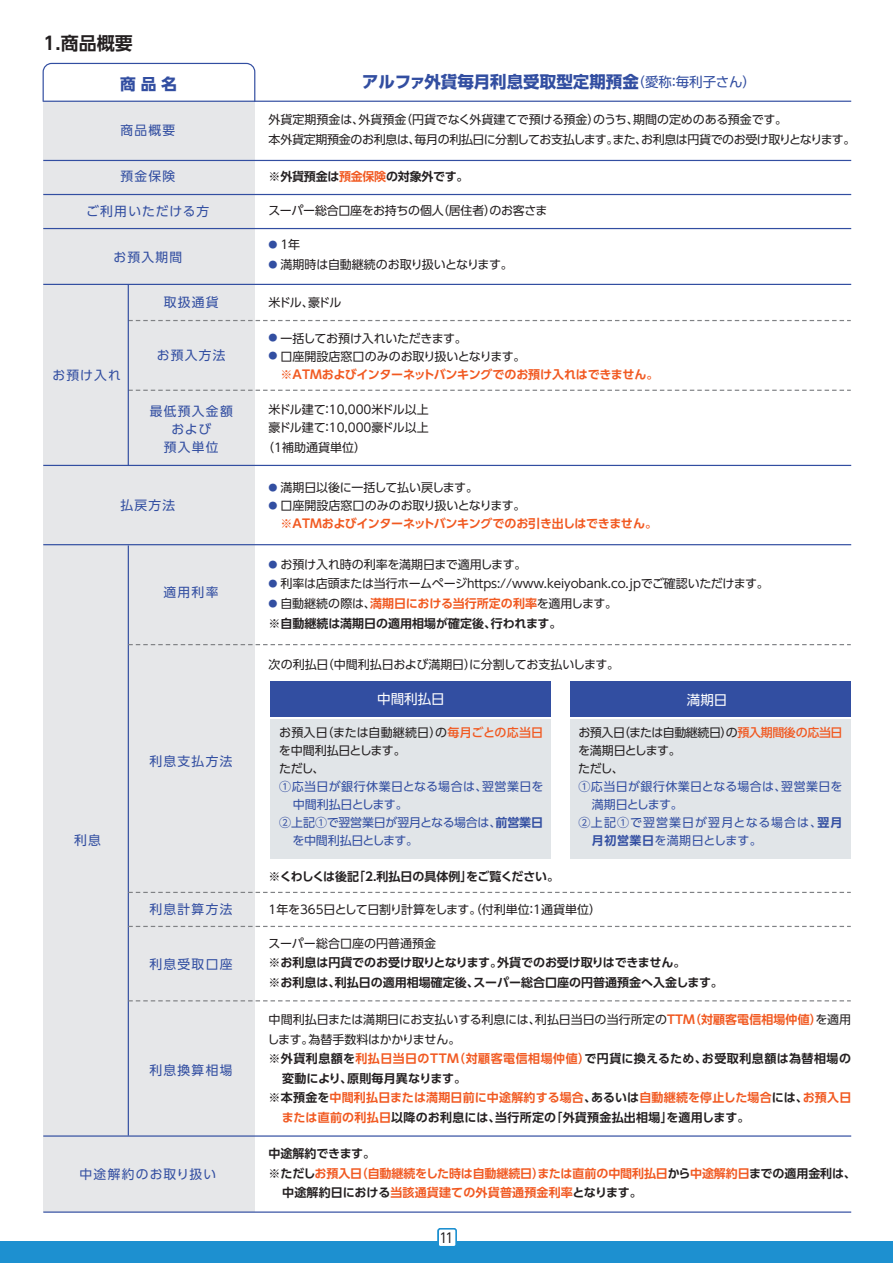
<style>
.page{position:relative;width:893px;height:1263px;background:#fff}
.page>*{position:absolute;margin:0;border:0;box-sizing:border-box;transform-origin:0 0}
.t1{font:700 18px "UD Shin Go Pro De";color:#231f20}
.t2{font:700 16.5px "UD Shin Go Pro";color:#324ea1}
.t3{font:700 15.75px "UD Shin Go Pro";color:#324ea1}
.t4{font:13.5px "UD Shin Go Pro";color:#fff}
.t5{font:13.5px "UD Shin Go Pro";color:#231f20;scale:.9 1}
.t6{font:12.75px/18.1px "UD Shin Go Pro";letter-spacing:.1em;color:#324ea1;text-align:center}
.t7{font:12.75px "UD Shin Go Pro";letter-spacing:.08em;color:#324ea1}
.t8{font:12px/18px "UD Shin Go Pro";letter-spacing:-.015em;color:#231f20}
.t9{font:700 12px/19.5px "UD Shin Go Pro De";color:#231f20}
.t10{font:700 12px "UD Shin Go Pro De";letter-spacing:-.01em;color:#f15921}
.t11{font:700 12px "UD Shin Go Pro De";letter-spacing:.04em;color:#231f20}
.t12{font:700 12px "UD Shin Go Pro De";letter-spacing:.015em;color:#f15921}
.t13{font:12px "UD Shin Go Pro";letter-spacing:.025em;color:#324ea1}
.t14{font:700 12px "UD Shin Go Pro De";letter-spacing:.02em;color:#231f20}
.t15{font:12px/18px "UD Shin Go Pro";letter-spacing:-.045em;color:#231f20}
.t16{font:12px "UD Shin Go Pro";letter-spacing:-.025em;color:#324ea1}
.t17{font:12px "UD Shin Go Pro";letter-spacing:.08em;color:#324ea1}
.t18{font:700 12px "UD Shin Go Pro De";letter-spacing:-.02em;color:#231f20}
.t19{font:12px "UD Shin Go Pro";color:#324ea1}
.t20{font:12px "UD Shin Go Pro";letter-spacing:-.035em;color:#324ea1}
.t21{font:12px "UD Shin Go Pro";letter-spacing:-.03em;color:#324ea1}
.t22{font:12px "UD Shin Go Pro";letter-spacing:-.06em;color:#324ea1}
.s1{font-weight:400;font-size:13.5px}
.s2{color:#f15921}
.s3{font-size:9px;color:#324ea1}
.s4{font-family:"UD Shin Go Pro De";font-weight:700;color:#f15921}
.s5{font-weight:500;color:#f15921}
.s6{font-family:"UD Shin Go Pro De";font-weight:700}
.s7{color:#231f20}
</style>
<div class="page">
<div style="left:0;top:1241px;width:893px;height:22px;background:#1d90d0"></div>
<div style="left:271px;top:681px;width:280px;height:36px;background:#324ea1"></div>
<div style="left:271px;top:719px;width:280px;height:139px;background:#e1e5e8"></div>
<div style="left:570px;top:681px;width:281px;height:36px;background:#324ea1"></div>
<div style="left:570px;top:719px;width:281px;height:139px;background:#e1e5e8"></div>
<div style="left:43px;top:102px;width:212px;height:1110px;background:#e6e7e9"></div>
<hr style="left:128px;top:545px;width:1px;height:590px;background:#324ea1">
<hr style="left:43px;top:101px;width:808px;height:1px;background:#324ea1">
<hr style="left:43px;top:160px;width:808px;height:1px;background:#324ea1">
<hr style="left:43px;top:194px;width:808px;height:1px;background:#324ea1">
<hr style="left:43px;top:228px;width:808px;height:1px;background:#324ea1">
<hr style="left:43px;top:284px;width:808px;height:1px;background:#324ea1">
<hr style="left:43px;top:465px;width:808px;height:1px;background:#324ea1">
<hr style="left:43px;top:544px;width:808px;height:1px;background:#324ea1">
<svg style="left:129px;top:320px;width:722px;height:1px"></svg>
<svg style="left:129px;top:390px;width:722px;height:1px"></svg>
<svg style="left:128px;top:892px;width:723px;height:1px"></svg>
<svg style="left:128px;top:644px;width:723px;height:1px"></svg>
<svg style="left:128px;top:926px;width:723px;height:1px"></svg>
<svg style="left:128px;top:1000px;width:723px;height:1px"></svg>
<hr style="left:43px;top:1135px;width:808px;height:2px;background:#324ea1">
<hr style="left:43px;top:1211px;width:808px;height:2px;background:#324ea1">
<hr style="left:128px;top:284px;width:1px;height:181px;background:#324ea1">
<svg style="left:42px;top:62px;width:214px;height:40px"></svg>
<div style="left:437px;top:1228px;width:20px;height:19px;border:3px solid #1d90d0"></div>
<div style="left:439px;top:1229px;width:16px;height:17px;background:#fff"></div>
<h1 class="t1" style="left:44px;top:28px;width:91px">1.商品概要</h1>
<h3 class="t3" style="left:120px;top:71px;width:58px">商品名</h3>
<h2 class="t2" style="left:362px;top:68px;width:395px">アルファ外貨毎月利息受取型定期預金<span class="s1">（愛称：毎利子さん）</span></h2>
<p class="t6" style="left:121px;top:121px;width:56px">商品概要</p>
<p class="t6" style="left:121px;top:167px;width:56px">預金保険</p>
<p class="t7" style="left:86px;top:201px;width:124px">ご利用いただける方</p>
<p class="t6" style="left:113px;top:247px;width:70px">お預入期間</p>
<p class="t6" style="left:164px;top:293px;width:56px">取扱通貨</p>
<p class="t6" style="left:53px;top:366px;width:70px">お預け入れ</p>
<p class="t6" style="left:157px;top:346px;width:70px">お預入方法</p>
<p class="t6" style="left:150px;top:402px;width:84px">最低預入金額および<br>預入単位</p>
<p class="t6" style="left:121px;top:496px;width:56px">払戻方法</p>
<p class="t6" style="left:164px;top:582px;width:56px">適用利率</p>
<p class="t6" style="left:74px;top:830px;width:28px">利息</p>
<p class="t6" style="left:150px;top:752px;width:84px">利息支払方法</p>
<p class="t6" style="left:150px;top:900px;width:84px">利息計算方法</p>
<p class="t6" style="left:150px;top:954px;width:84px">利息受取口座</p>
<p class="t6" style="left:150px;top:1061px;width:84px">利息換算相場</p>
<p class="t6" style="left:80px;top:1165px;width:138px">中途解約のお取り扱い</p>
<p class="t8" style="left:269px;top:110px;width:588px;line-height:19.5px">外貨定期預金は、外貨預金（円貨でなく外貨建てで預ける預金）のうち、期間の定めのある預金です。<br>本外貨定期預金のお利息は、毎月の利払日に分割してお支払します。また、お利息は円貨でのお受け取りとなります。</p>
<p class="t18" style="left:269px;top:166px;width:201px">※外貨預金は<span class="s2">預金保険</span>の対象外です。</p>
<p class="t8" style="left:268px;top:202px;width:280px">スーパー総合口座をお持ちの個人（居住者）のお客さま</p>
<p class="t8" style="left:269px;top:235px;width:45px"><span class="s3">●</span> １年　</p>
<p class="t8" style="left:269px;top:255px;width:246px"><span class="s3">●</span> 満期時は自動継続のお取り扱いとなります。</p>
<p class="t8" style="left:269px;top:293px;width:74px">米ドル、豪ドル</p>
<p class="t8" style="left:269px;top:329px;width:200px"><span class="s3">●</span> 一括してお預け入れいただきます。</p>
<p class="t8" style="left:269px;top:347px;width:258px"><span class="s3">●</span> 口座開設店窓口のみのお取り扱いとなります。</p>
<p class="t10" style="left:281px;top:364px;width:379px">※ATMおよびインターネットバンキングでのお預け入れはできません。</p>
<p class="t8" style="left:269px;top:400px;width:162px">米ドル建て：10,000米ドル以上豪ドル建て：10,000豪ドル以上</p>
<p class="t8" style="left:262px;top:438px;width:105px">（1補助通貨単位）</p>
<p class="t8" style="left:269px;top:478px;width:211px"><span class="s3">●</span> 満期日以後に一括して払い戻します。</p>
<p class="t8" style="left:269px;top:496px;width:258px"><span class="s3">●</span> 口座開設店窓口のみのお取り扱いとなります。</p>
<p class="t10" style="left:281px;top:513px;width:378px">※ATMおよびインターネットバンキングでのお引き出しはできません。</p>
<p class="t8" style="left:269px;top:555px;width:259px"><span class="s3">●</span> お預け入れ時の利率を満期日まで適用します。</p>
<p class="t8" style="left:269px;top:575px;width:501px"><span class="s3">●</span> 利率は店頭または当行ホームページhttps://www.keiyobank.co.jpでご確認いただけます。</p>
<p class="t8" style="left:269px;top:594px;width:350px"><span class="s3">●</span> 自動継続の際は、<span class="s4">満期日における当行所定の利率</span>を適用します。</p>
<p class="t9" style="left:269px;top:613px;width:294px">※自動継続は満期日の適用相場が確定後、行われます。</p>
<p class="t8" style="left:269px;top:655px;width:352px">次の利払日（中間利払日および満期日）に分割してお支払いします。</p>
<p class="t4" style="left:377px;top:688px;width:69px">中間利払日</p>
<p class="t4" style="left:687px;top:689px;width:42px">満期日</p>
<p class="t8" style="left:279px;top:723px;width:266px">お預入日（または自動継続日）の<span class="s5">毎月ごとの応当日</span>を中間利払日とします。<br>ただし、</p>
<p class="t13" style="left:279px;top:777px;width:266px">①応当日が銀行休業日となる場合は、翌営業日を</p>
<p class="t21" style="left:293px;top:795px;width:117px">中間利払日とします。</p>
<p class="t16" style="left:279px;top:813px;width:265px">②上記①で翌営業日が翌月となる場合は、<span class="s6">前営業日</span></p>
<p class="t20" style="left:292px;top:831px;width:127px">を中間利払日とします。</p>
<p class="t9" style="left:269px;top:866px;width:292px">※くわしくは後記「2.利払日の具体例」をご覧ください。</p>
<p class="t15" style="left:578px;top:723px;width:266px">お預入日（または自動継続日）の<span class="s5">預入期間後の応当日</span>を満期日とします。<br>ただし、</p>
<p class="t13" style="left:578px;top:777px;width:266px">①応当日が銀行休業日となる場合は、翌営業日を</p>
<p class="t22" style="left:592px;top:795px;width:93px">満期日とします。</p>
<p class="t17" style="left:578px;top:813px;width:265px">②上記①で翌営業日が翌月となる場合は、<span class="s6">翌月</span></p>
<p class="t19" style="left:592px;top:831px;width:171px"><span class="s6">月初営業日</span>を満期日とします。</p>
<p class="t8" style="left:269px;top:900px;width:334px">1年を365日として日割り計算をします。（付利単位：1通貨単位）</p>
<p class="t8" style="left:268px;top:934px;width:169px">スーパー総合口座の円普通預金</p>
<p class="t9" style="left:269px;top:952px;width:456px">※お利息は円貨でのお受け取りとなります。外貨でのお受け取りはできません。<br>※お利息は、利払日の適用相場確定後、スーパー総合口座の円普通預金へ入金します。</p>
<p class="t8" style="left:267px;top:1009px;width:585px;line-height:19.5px">中間利払日または満期日にお支払いする利息には、利払日当日の当行所定の<span class="s4">TTM（対顧客電信相場仲値）</span>を適用します。為替手数料はかかりません。</p>
<p class="t11" style="left:269px;top:1049px;width:584px">※外貨利息額を<span class="s2">利払日当日のTTM（対顧客電信相場仲値）</span>で円貨に換えるため、お受取利息額は為替相場の</p>
<p class="t9" style="left:282px;top:1068px;width:186px">変動により、原則毎月異なります。</p>
<p class="t12" style="left:269px;top:1088px;width:584px"><span class="s7">※本預金を</span>中間利払日または満期日前に中途解約する場合<span class="s7">、あるいは</span>自動継続を停止した場合<span class="s7">には、</span>お預入日</p>
<p class="t14" style="left:282px;top:1107px;width:469px"><span class="s2">または直前の利払日</span>以降のお利息には、当行所定の「外貨預金払出相場」を適用します。</p>
<p class="t9" style="left:269px;top:1144px;width:108px">中途解約できます。</p>
<p class="t10" style="left:269px;top:1163px;width:589px"><span class="s7">※ただし</span>お預入日（自動継続をした時は自動継続日）または直前の中間利払日<span class="s7">から</span>中途解約日<span class="s7">までの適用金利は、</span></p>
<p class="t9" style="left:282px;top:1183px;width:361px">中途解約日における<span class="s2">当該通貨建ての外貨普通預金利率</span>となります。</p>
<p class="t5" style="left:440px;top:1227px;width:17px">11</p>
</div>
